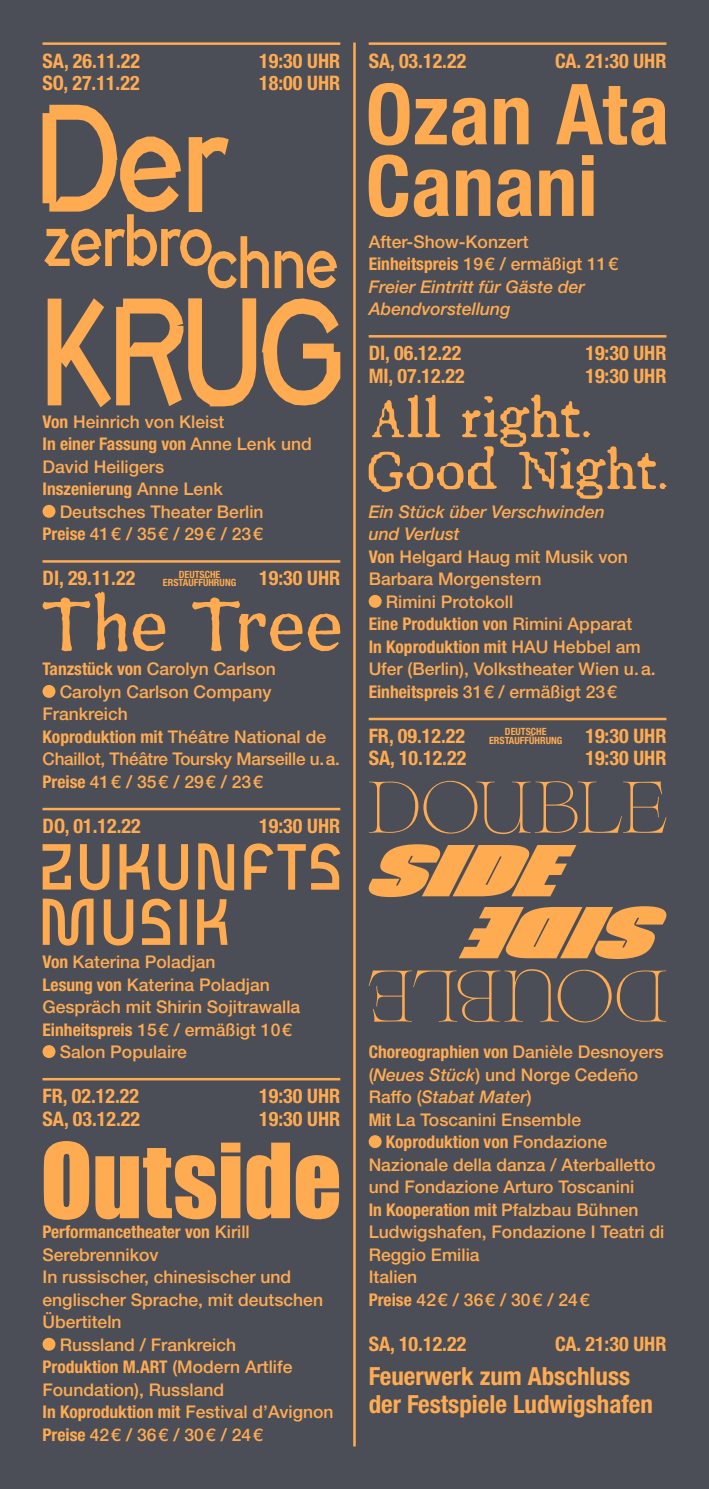
<style>
.page{position:relative;width:709px;height:1489px;background:#fff}
.page>*{position:absolute;margin:0;border:0;box-sizing:border-box;transform-origin:0 0}
.t1{font:700 condensed 25px/27.5px "Helvetica Neue LT Std";color:#ffab52}
.t2{font:700 condensed 20px "Helvetica Neue LT Std";color:#ffab52}
.t3{font:500 17.5px "Helvetica Neue LT Std";color:#ffab52}
.t4{font:700 condensed 17.5px "Helvetica Neue LT Std";color:#ffab52}
.t5{font:italic 500 17.5px/22.5px "Helvetica Neue LT Std";color:#ffab52}
.t6{font:700 condensed 10px/8.8px "Helvetica Neue LT Std";color:#ffab52}
.s1{font-weight:700;font-stretch:condensed}
.s2{font-weight:500;font-stretch:normal}
.s3{font-size:20px}
.s4{font-style:normal}
.s5{font-weight:700;font-style:normal;font-stretch:condensed}
.s6{font-style:italic}
</style>
<div class="page">
<div style="left:0;top:0;width:709px;height:1488px;background:#4b4e56"></div>
<hr style="left:43px;top:42px;width:297px;height:3px;background:#ffab52">
<hr style="left:43px;top:560px;width:297px;height:2px;background:#ffab52">
<hr style="left:43px;top:807px;width:297px;height:3px;background:#ffab52">
<hr style="left:43px;top:1077px;width:297px;height:3px;background:#ffab52">
<div style="left:43px;top:505px;width:12px;height:13px;background:#ffab52;border-radius:50%"></div>
<div style="left:43px;top:685px;width:12px;height:13px;background:#ffab52;border-radius:50%"></div>
<div style="left:43px;top:1045px;width:12px;height:13px;background:#ffab52;border-radius:50%"></div>
<div style="left:43px;top:1337px;width:12px;height:13px;background:#ffab52;border-radius:50%"></div>
<svg style="left:43px;top:105px;width:297px;height:302px"></svg>
<svg style="left:42px;top:591px;width:298px;height:61px"></svg>
<svg style="left:43px;top:898px;width:184px;height:47px"></svg>
<svg style="left:43px;top:843px;width:297px;height:47px"></svg>
<svg style="left:44px;top:1141px;width:295px;height:78px"></svg>
<hr style="left:369px;top:42px;width:297px;height:3px;background:#ffab52">
<hr style="left:369px;top:335px;width:297px;height:2px;background:#ffab52">
<hr style="left:369px;top:717px;width:297px;height:3px;background:#ffab52">
<div style="left:369px;top:595px;width:12px;height:13px;background:#ffab52;border-radius:50%"></div>
<div style="left:369px;top:1135px;width:12px;height:13px;background:#ffab52;border-radius:50%"></div>
<svg style="left:369px;top:154px;width:224px;height:63px"></svg>
<svg style="left:369px;top:83px;width:297px;height:62px"></svg>
<svg style="left:369px;top:394px;width:297px;height:105px"></svg>
<svg style="left:369px;top:780px;width:297px;height:54px"></svg>
<svg style="left:369px;top:969px;width:297px;height:53px"></svg>
<svg style="left:368px;top:844px;width:208px;height:53px"></svg>
<svg style="left:458px;top:906px;width:209px;height:53px"></svg>
<hr style="left:353px;top:43px;width:3px;height:1403px;background:#ffab52">
<p class="t2" style="left:43px;top:48px;width:99px">SA, 26.11.22</p>
<p class="t2" style="left:259px;top:48px;width:82px">19:30 UHR</p>
<p class="t2" style="left:43px;top:71px;width:99px">SO, 27.11.22</p>
<p class="t2" style="left:259px;top:71px;width:82px">18:00 UHR</p>
<p class="t2" style="left:369px;top:48px;width:99px">SA, 03.12.22</p>
<p class="t2" style="left:555px;top:48px;width:113px">CA. 21:30 UHR</p>
<p class="t3" style="left:43px;top:411px;width:183px"><span class="s1">Von</span> Heinrich von Kleist</p>
<p class="t4" style="left:43px;top:433px;width:271px">In einer Fassung von <span class="s2">Anne Lenk und</span></p>
<p class="t3" style="left:43px;top:456px;width:123px">David Heiligers</p>
<p class="t4" style="left:43px;top:478px;width:182px">Inszenierung <span class="s2">Anne Lenk</span></p>
<p class="t3" style="left:60px;top:501px;width:205px">Deutsches Theater Berlin</p>
<p class="t3" style="left:43px;top:523px;width:222px"><span class="s1">Preise</span> 41€ / 35€ / 29€ / 23€</p>
<p class="t2" style="left:43px;top:566px;width:94px">DI, 29.11.22</p>
<p class="t6" style="left:163px;top:569px;width:179px;text-indent:16px">DEUTSCHE<br>ERSTAUFFÜHRUNG <span class="s3">19:30 UHR</span></p>
<p class="t3" style="left:43px;top:658px;width:235px"><span class="s1">Tanzstück von</span> Carolyn Carlson</p>
<p class="t3" style="left:60px;top:681px;width:213px">Carolyn Carlson Company</p>
<p class="t3" style="left:43px;top:703px;width:87px">Frankreich</p>
<p class="t3" style="left:43px;top:726px;width:285px"><span class="s1">Koproduktion mit</span> Théâtre National de</p>
<p class="t3" style="left:43px;top:748px;width:299px">Chaillot, Théâtre Toursky Marseille u.a.</p>
<p class="t3" style="left:43px;top:771px;width:222px"><span class="s1">Preise</span> 41€ / 35€ / 29€ / 23€</p>
<p class="t2" style="left:43px;top:813px;width:100px">DO, 01.12.22</p>
<p class="t2" style="left:259px;top:813px;width:82px">19:30 UHR</p>
<p class="t5" style="left:369px;top:230px;width:251px"><span class="s4">After-Show-Konzert<br></span><span class="s5">Einheitspreis</span> <span class="s4">19€ / ermäßigt 11€<br></span>Freier Eintritt für Gäste der<br>Abendvorstellung</p>
<p class="t2" style="left:369px;top:341px;width:94px">DI, 06.12.22</p>
<p class="t2" style="left:585px;top:341px;width:82px">19:30 UHR</p>
<p class="t2" style="left:369px;top:363px;width:98px">MI, 07.12.22</p>
<p class="t2" style="left:585px;top:363px;width:82px">19:30 UHR</p>
<p class="t5" style="left:369px;top:500px;width:238px">Ein Stück über Verschwinden</p>
<p class="t5" style="left:369px;top:522px;width:92px">und Verlust</p>
<p class="t3" style="left:369px;top:546px;width:261px"><span class="s1">Von</span> Helgard Haug mit Musik von</p>
<p class="t3" style="left:369px;top:568px;width:174px">Barbara Morgenstern</p>
<p class="t3" style="left:386px;top:591px;width:129px">Rimini Protokoll</p>
<p class="t4" style="left:369px;top:613px;width:265px">Eine Produktion von <span class="s2">Rimini Apparat</span></p>
<p class="t4" style="left:369px;top:636px;width:274px">In Koproduktion mit <span class="s2">HAU Hebbel am</span></p>
<p class="t3" style="left:369px;top:658px;width:288px">Ufer (Berlin), Volkstheater Wien u.a.</p>
<p class="t3" style="left:369px;top:681px;width:250px"><span class="s1">Einheitspreis</span> 31€ / ermäßigt 23€</p>
<p class="t2" style="left:369px;top:723px;width:98px">FR, 09.12.22</p>
<p class="t6" style="left:489px;top:727px;width:179px;text-indent:16px">DEUTSCHE<br>ERSTAUFFÜHRUNG <span class="s3">19:30 UHR</span></p>
<p class="t2" style="left:369px;top:746px;width:99px">SA, 10.12.22</p>
<p class="t2" style="left:585px;top:746px;width:82px">19:30 UHR</p>
<p class="t3" style="left:43px;top:951px;width:174px"><span class="s1">Von</span> Katerina Poladjan</p>
<p class="t3" style="left:43px;top:973px;width:229px"><span class="s1">Lesung von</span> Katerina Poladjan</p>
<p class="t3" style="left:43px;top:996px;width:259px">Gespräch mit Shirin Sojitrawalla</p>
<p class="t3" style="left:43px;top:1018px;width:251px"><span class="s1">Einheitspreis</span> 15€ / ermäßigt 10€</p>
<p class="t3" style="left:60px;top:1041px;width:129px">Salon Populaire</p>
<p class="t2" style="left:43px;top:1083px;width:98px">FR, 02.12.22</p>
<p class="t2" style="left:259px;top:1083px;width:82px">19:30 UHR</p>
<p class="t2" style="left:43px;top:1106px;width:99px">SA, 03.12.22</p>
<p class="t2" style="left:259px;top:1106px;width:82px">19:30 UHR</p>
<p class="t4" style="left:43px;top:1221px;width:209px">Performancetheater von <span class="s2">Kirill</span></p>
<p class="t3" style="left:43px;top:1243px;width:118px">Serebrennikov</p>
<p class="t3" style="left:43px;top:1266px;width:250px">In russischer, chinesischer und</p>
<p class="t3" style="left:43px;top:1288px;width:282px">englischer Sprache, mit deutschen</p>
<p class="t3" style="left:43px;top:1311px;width:81px">Übertiteln</p>
<p class="t3" style="left:60px;top:1333px;width:178px">Russland / Frankreich</p>
<p class="t4" style="left:43px;top:1356px;width:251px">Produktion M.ART <span class="s2">(Modern Artlife</span></p>
<p class="t3" style="left:43px;top:1378px;width:183px">Foundation), Russland</p>
<p class="t4" style="left:43px;top:1401px;width:292px">In Koproduktion mit <span class="s2">Festival d’Avignon</span></p>
<p class="t3" style="left:43px;top:1423px;width:222px"><span class="s1">Preise</span> 42€ / 36€ / 30€ / 24€</p>
<p class="t4" style="left:369px;top:1041px;width:296px">Choreographien von <span class="s2">Danièle Desnoyers</span></p>
<p class="t3" style="left:369px;top:1063px;width:271px">(<span class="s6">Neues Stück</span>) und Norge Cedeño</p>
<p class="t5" style="left:369px;top:1085px;width:165px"><span class="s4">Raffo (</span>Stabat Mater<span class="s4">)</span></p>
<p class="t3" style="left:369px;top:1108px;width:214px"><span class="s1">Mit</span> La Toscanini Ensemble</p>
<p class="t4" style="left:386px;top:1131px;width:223px">Koproduktion von <span class="s2">Fondazione</span></p>
<p class="t3" style="left:369px;top:1153px;width:288px">Nazionale della danza / Aterballetto</p>
<p class="t3" style="left:369px;top:1176px;width:267px">und Fondazione Arturo Toscanini</p>
<p class="t4" style="left:369px;top:1198px;width:271px">In Kooperation mit <span class="s2">Pfalzbau Bühnen</span></p>
<p class="t3" style="left:369px;top:1221px;width:297px">Ludwigshafen, Fondazione I Teatri di</p>
<p class="t3" style="left:369px;top:1243px;width:112px">Reggio Emilia</p>
<p class="t3" style="left:369px;top:1266px;width:50px">Italien</p>
<p class="t3" style="left:369px;top:1288px;width:223px"><span class="s1">Preise</span> 42€ / 36€ / 30€ / 24€</p>
<p class="t2" style="left:369px;top:1331px;width:99px">SA, 10.12.22</p>
<p class="t2" style="left:555px;top:1331px;width:113px">CA. 21:30 UHR</p>
<h1 class="t1" style="left:369px;top:1362px;width:286px">Feuerwerk zum Abschluss der Festspiele Ludwigshafen</h1>
</div>
